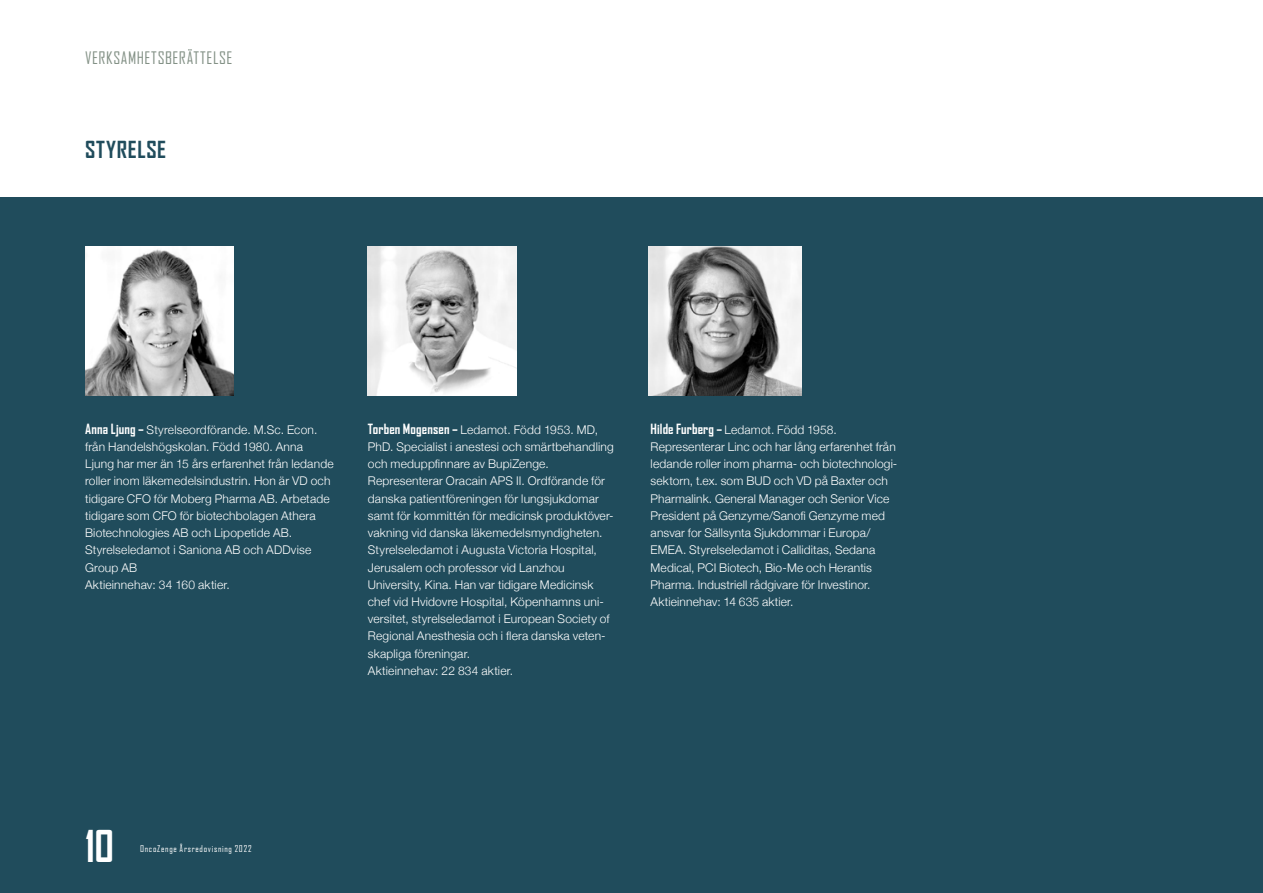
<style>
.page{position:relative;width:1263px;height:893px;background:#fff}
.page>*{position:absolute;margin:0;border:0;box-sizing:border-box;transform-origin:0 0}
.t1{font:700 42px "Agency FB";color:#fff}
.t2{font:700 22.5px "Agency FB";letter-spacing:.03em;color:#204c5c}
.t3{font:16.5px "Agency FB";letter-spacing:.035em;color:#839186}
.t4{font:300 12px/17.2px "Helvetica Neue";letter-spacing:.015em;color:#fff}
.t5{font:9px "Agency FB";letter-spacing:.08em;color:#fff}
.s1{font-family:"Agency FB";font-weight:700;font-size:13.5px}
</style>
<div class="page">
<div style="left:0;top:198px;width:1263px;height:695px;background:#204c5c"></div>
<img style="left:85px;top:247px;width:149px;height:148px">
<img style="left:648px;top:247px;width:153px;height:148px">
<img style="left:368px;top:247px;width:149px;height:148px">
<h3 class="t3" style="left:85px;top:48px;width:149px">VERKSAMHETSBERÄTTELSE</h3>
<h2 class="t2" style="left:85px;top:135px;width:82px">STYRELSE</h2>
<p class="t4" style="left:85px;top:420px;width:250px"><span class="s1">Anna Ljung –</span> Styrelseordförande. M.Sc. Econ. från Handelshögskolan. Född 1980. Anna Ljung har mer än 15 års erfarenhet från ledande roller inom läkemedelsindustrin. Hon är VD och tidigare CFO för Moberg Pharma AB. Arbetade tidigare som CFO för biotechbolagen Athera Biotechnologies AB och Lipopetide AB.<br>Styrelseledamot i Saniona AB och ADDvise Group AB<br>Aktieinnehav: 34 160 aktier.</p>
<p class="t4" style="left:368px;top:420px;width:247px"><span class="s1">Torben Mogensen –</span> Ledamot. Född 1953. MD, PhD. Specialist i anestesi och smärtbehandling och meduppfinnare av BupiZenge.<br>Representerar Oracain APS II. Ordförande för danska patientföreningen för lungsjukdomar samt för kommittén för medicinsk produktöver&shy;vakning vid danska läkemedelsmyndigheten.<br>Styrelseledamot i Augusta Victoria Hospital, Jerusalem och professor vid Lanzhou University, Kina. Han var tidigare Medicinsk chef vid Hvidovre Hospital, Köpenhamns uni&shy;versitet, styrelseledamot i European Society of Regional Anesthesia och i flera danska veten&shy;skapliga föreningar.<br>Aktieinnehav: 22 834 aktier.</p>
<p class="t4" style="left:651px;top:420px;width:248px"><span class="s1">Hilde Furberg –</span> Ledamot. Född 1958.<br>Representerar Linc och har lång erfarenhet från ledande roller inom pharma- och biotechnologi&shy;sektorn, t.ex. som BUD och VD på Baxter och Pharmalink. General Manager och Senior Vice President på Genzyme/Sanofi Genzyme med ansvar for Sällsynta Sjukdommar i Europa/ EMEA. Styrelseledamot i Calliditas, Sedana Medical, PCI Biotech, Bio-Me och Herantis Pharma. Industriell rådgivare för Investinor.<br>Aktieinnehav: 14 635 aktier.</p>
<h1 class="t1" style="left:85px;top:820px;width:31px">10</h1>
<p class="t5" style="left:140px;top:843px;width:113px">OncoZenge Årsredovisning 2022</p>
</div>
